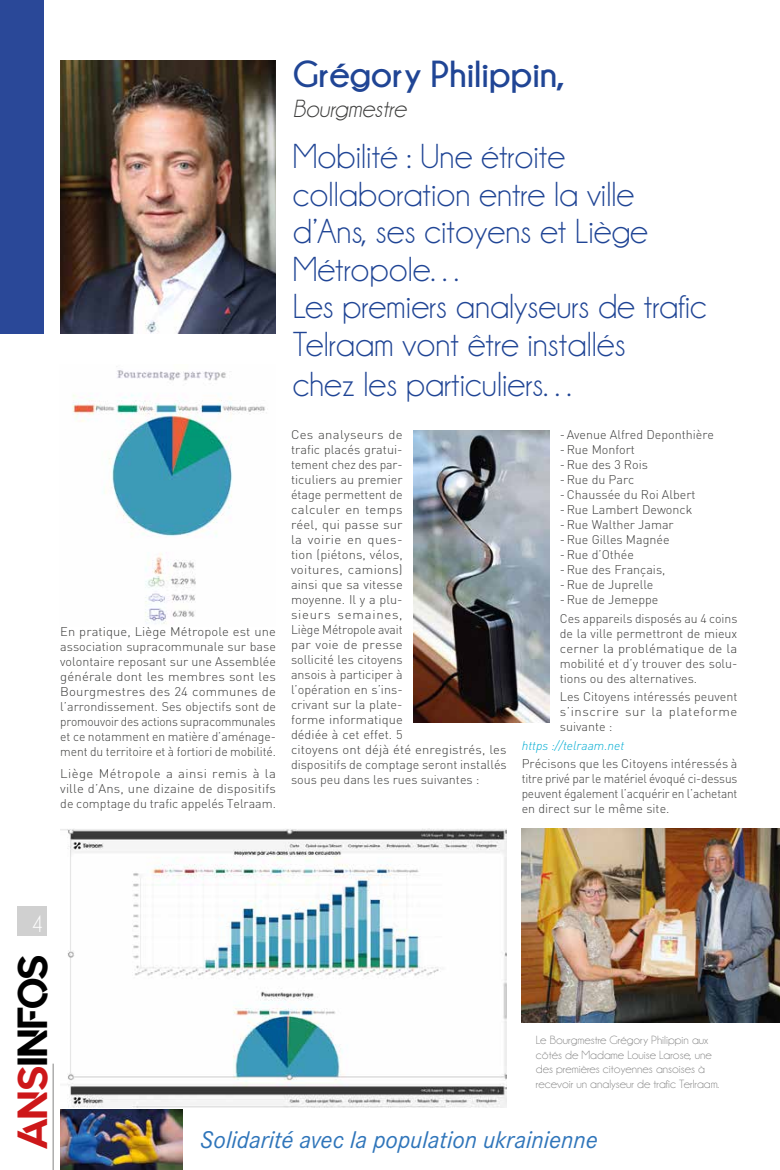
<style>
.page{position:relative;width:780px;height:1170px;background:#fff}
.page>*{position:absolute;margin:0;border:0;box-sizing:border-box;transform-origin:0 0}
.t1{font:41.88px "Quantify";color:#000}
.t2{font:700 37.5px "Champagne&Limousines";color:#204595}
.t3{font:35px/37.5px "Champagne&Limousines";color:#204595}
.t4{font:italic 25px "Corporate S";color:#2f75ba}
.t5{font:italic 25px "Champagne&Limousines";color:#3c3c3b}
.t6{font:23.75px "Champagne&Limousines";color:#fff}
.t7{font:300 12.5px/15px "DIN";color:#3c3c3b;text-align:justify}
.t8{font:300 12.5px/15px "DIN";color:#3c3c3b;text-align:justify;scale:1.05 1}
.t9{font:italic 300 12.5px "DIN";color:#00acd2}
.t10{font:12px/14.4px "Champagne&Limousines";color:#878787;scale:1.04 1}
.s1{color:#cd1719}
</style>
<div class="page">
<hr style="left:53px;top:1063px;width:1px;height:106px;background:#9d9d9c">
<div style="left:18px;top:905px;width:29px;height:30px;background:#d0d0d0"></div>
<img style="left:60px;top:1109px;width:122px;height:60px">
<div style="left:0;top:0;width:44px;height:333px;background:#2a4898"></div>
<img style="left:60px;top:60px;width:216px;height:273px">
<img style="left:60px;top:828px;width:446px;height:279px">
<img style="left:413px;top:430px;width:136px;height:292px">
<img style="left:72px;top:370px;width:195px;height:254px">
<img style="left:521px;top:828px;width:259px;height:193px">
<p class="t7" style="left:60px;top:623px;width:217px">En pratique, Liège Métropole est une association supracommunale sur base volontaire reposant sur une Assemblée générale dont les membres sont les Bourgmestres des 24 communes de l’arrondissement. Ses objectifs sont de promouvoir des actions supracommunales et ce notamment en matière d’aménage&shy;ment du territoire et à fortiori de mobilité.</p>
<p class="t8" style="left:60px;top:765px;width:207px">Liège Métropole a ainsi remis à la ville d’Ans, une dizaine de dispositifs de comptage du trafic appelés Telraam.</p>
<h2 class="t2" style="left:293px;top:53px;width:274px">Grégory Philippin,</h2>
<h3 class="t5" style="left:293px;top:96px;width:115px">Bourgmestre</h3>
<h3 class="t3" style="left:293px;top:138px;width:415px">Mobilité : Une étroite collaboration entre la ville d’Ans, ses citoyens et Liège<br>Métropole…<br>Les premiers analyseurs de trafic<br>Telraam vont être installés</h3>
<h3 class="t3" style="left:293px;top:366px;width:287px">chez les particuliers…</h3>
<p class="t8" style="left:291px;top:427px;width:207px;text-align:left">Ces analyseurs de<br>trafic placés gratui-<br>tement chez des par-<br>ticuliers au premier<br>étage permettent de<br>calculer en temps<br>réel, qui passe sur<br>la voirie en ques-<br>tion (piétons, vélos,<br>voitures, camions)<br>ainsi que sa vitesse<br>moyenne. Il y a plu-<br>sieurs semaines,<br>Liège Métropole avait<br>par voie de presse<br>sollicité les citoyens<br>ansois à participer à<br>l’opération en s’ins-<br>crivant sur la plate-<br>forme informatique<br>dédiée à cet effet. 5<br>citoyens ont déjà été enregistrés, les dispositifs de comptage seront installés sous peu dans les rues suivantes :</p>
<p class="t7" style="left:560px;top:427px;width:156px;text-align:left">-Avenue Alfred Deponthière -Rue Monfort<br>-Rue des 3 Rois<br>-Rue du Parc<br>-Chaussée du Roi Albert -Rue Lambert Dewonck -Rue Walther Jamar<br>-Rue Gilles Magnée<br>-Rue d’Othée<br>-Rue des Français,<br>-Rue de Juprelle<br>-Rue de Jemeppe</p>
<p class="t7" style="left:560px;top:610px;width:179px">Ces appareils disposés au 4 coins de la ville permettront de mieux cerner la problématique de la mobilité et d’y trouver des solu&shy;tions ou des alternatives.</p>
<p class="t7" style="left:560px;top:689px;width:179px">Les Citoyens intéressés peuvent s’inscrire sur la plateforme suivante :</p>
<p class="t9" style="left:521px;top:737px;width:104px">https ://telraam.net</p>
<p class="t7" style="left:521px;top:756px;width:217px">Précisons que les Citoyens intéressés à titre privé par le matériel évoqué ci-dessus peuvent également l’acquérir en l’achetant en direct sur le même site.</p>
<h3 class="t6" style="left:31px;top:911px;width:14px">4</h3>
<h1 class="t1" style="left:9px;top:1149px;width:197px;rotate:-90deg"><span class="s1">ANS</span>INFOS</h1>
<p class="t10" style="left:536px;top:1033px;width:178px">Le Bourgmestre Grégory Philippin aux côtés de Madame Louise Larose, une des premières citoyennes ansoises à recevoir un analyseur de trafic Terlraam.</p>
<h3 class="t4" style="left:200px;top:1125px;width:399px">Solidarité avec la population ukrainienne</h3>
</div>
